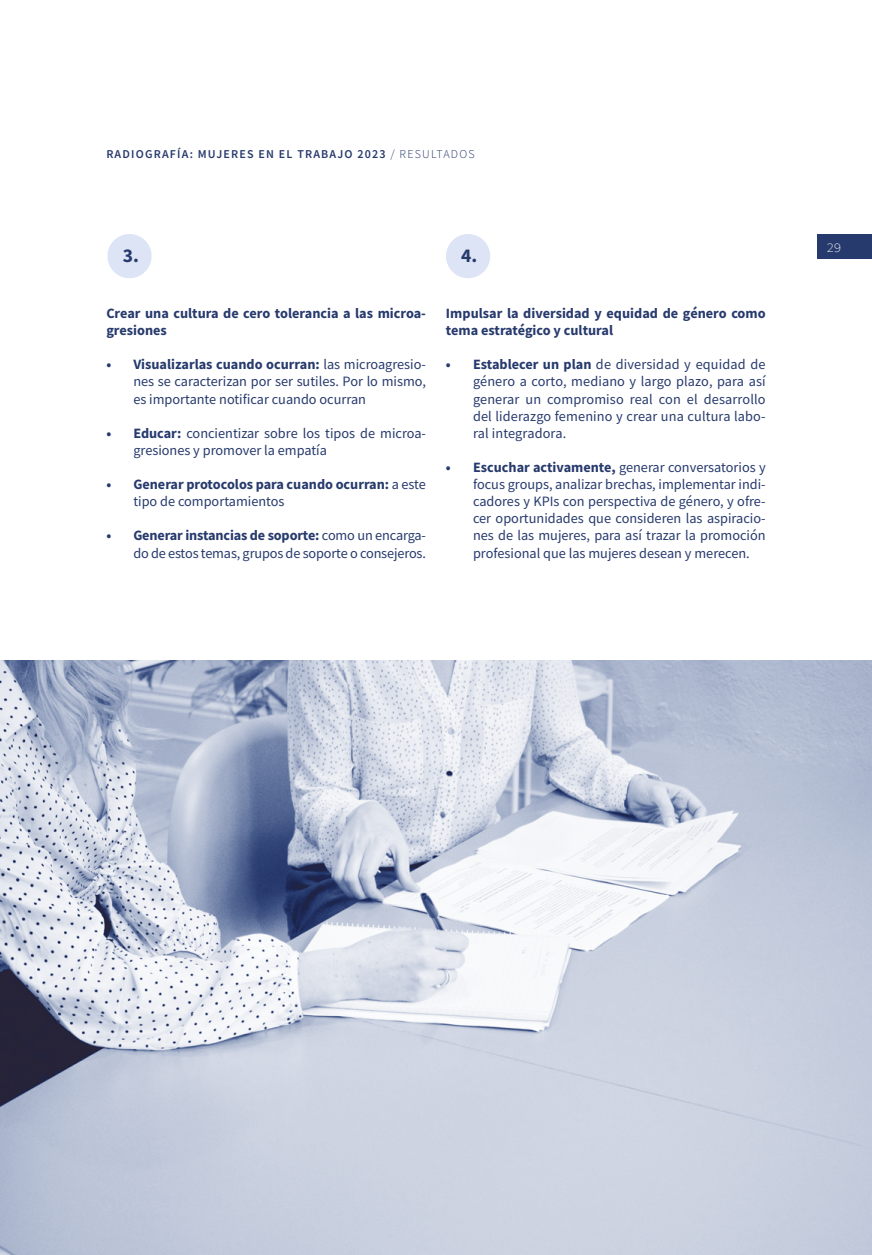
<style>
.page{position:relative;width:872px;height:1255px;background:#fff}
.page>*{position:absolute;margin:0;border:0;box-sizing:border-box;transform-origin:0 0}
.t1{font:700 19.5px "Source Sans Pro";color:#273a6d}
.t2{font:200 16.5px "Source Sans Pro";color:#fff}
.t3{font:14.25px/17.1px "Source Sans Pro";color:#273a6d;text-align:justify}
.t4{font:700 14.25px/17.1px "Source Sans Pro";color:#273a6d}
.t5{font:600 12px "Source Sans Pro";letter-spacing:.1em;color:#273a6d}
.s1{font-weight:300}
.s2{font-weight:700}
.s3{font-weight:400}
</style>
<div class="page">
<div style="left:817px;top:234px;width:55px;height:25px;background:#273a6d"></div>
<div style="left:107px;top:234px;width:45px;height:44px;background:#dce4f5;border-radius:50%"></div>
<div style="left:446px;top:234px;width:44px;height:44px;background:#dce4f5;border-radius:50%"></div>
<img style="left:0;top:660px;width:872px;height:594px">
<p class="t5" style="left:106px;top:146px;width:370px">RADIOGRAFÍA: MUJERES EN EL TRABAJO 2023 <span class="s1">/ RESULTADOS</span></p>
<h1 class="t1" style="left:123px;top:242px;width:18px">3.</h1>
<h1 class="t1" style="left:461px;top:242px;width:18px">4.</h1>
<p class="t4" style="left:106px;top:304px;width:321px">Crear una cultura de cero tolerancia a las microa&shy;gresiones</p>
<p class="t3" style="left:133px;top:356px;width:294px;text-indent:-27px"><span class="s2">• Visualizarlas cuando ocurran:</span> las microagresio&shy;nes se caracterizan por ser sutiles. Por lo mismo, es importante notificar cuando ocurran</p>
<p class="t3" style="left:133px;top:424px;width:294px;text-indent:-27px"><span class="s2">• Educar:</span> concientizar sobre los tipos de microa&shy;gresiones y promover la empatía</p>
<p class="t4" style="left:133px;top:475px;width:294px;text-indent:-27px">• Generar protocolos para cuando ocurran: <span class="s3">a este tipo de comportamientos</span></p>
<p class="t3" style="left:106px;top:527px;width:321px;text-align:right"><span class="s2">• Generar instancias de soporte:</span> como un encarga&shy;do de estos temas, grupos de soporte o consejeros.</p>
<p class="t4" style="left:446px;top:304px;width:321px">Impulsar la diversidad y equidad de género como tema estratégico y cultural</p>
<p class="t3" style="left:473px;top:356px;width:294px;text-indent:-27px"><span class="s2">• Establecer un plan</span> de diversidad y equidad de género a corto, mediano y largo plazo, para así generar un compromiso real con el desarrollo del liderazgo femenino y crear una cultura labo&shy;ral integradora.</p>
<p class="t3" style="left:473px;top:458px;width:294px;text-indent:-27px"><span class="s2">• Escuchar activamente,</span> generar conversatorios y focus groups, analizar brechas, implementar indi&shy;cadores y KPIs con perspectiva de género, y ofre&shy;cer oportunidades que consideren las aspiracio&shy;nes de las mujeres, para así trazar la promoción profesional que las mujeres desean y merecen.</p>
<p class="t2" style="left:827px;top:236px;width:16px">29</p>
</div>
